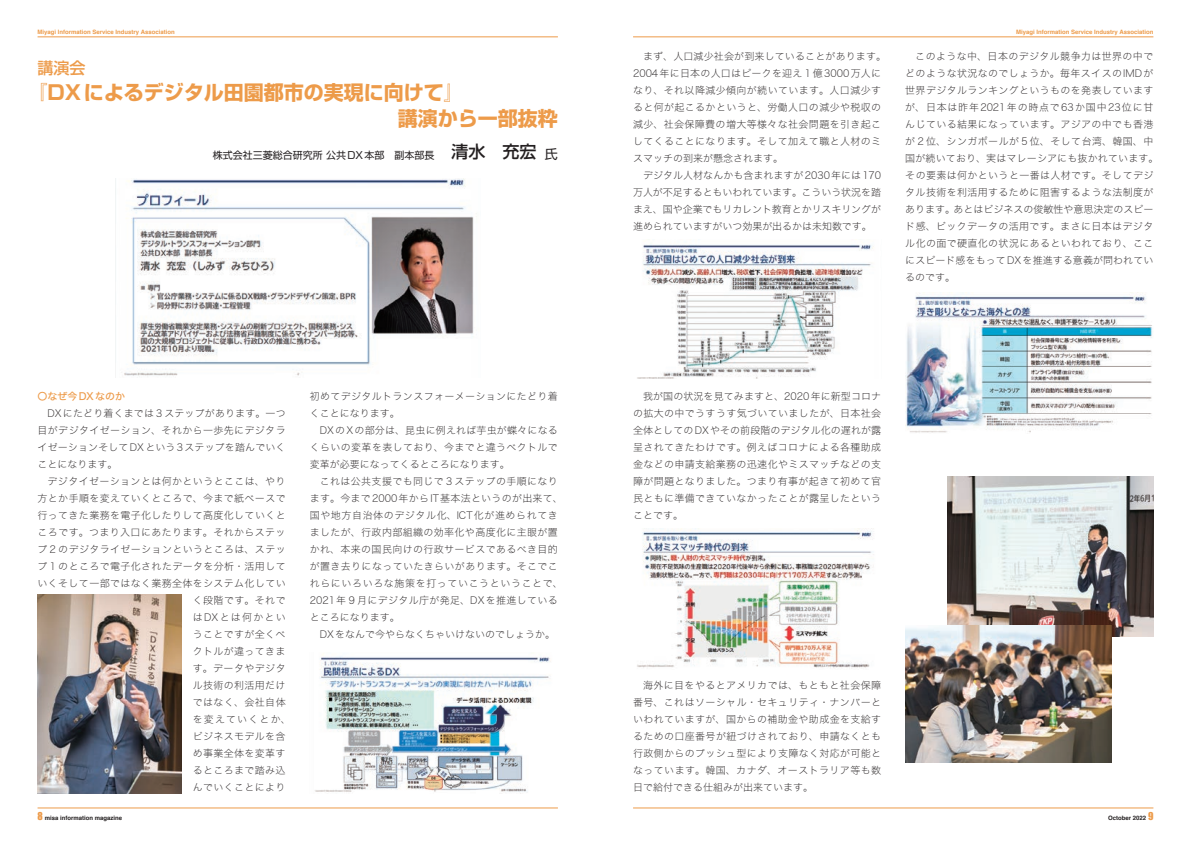
<style>
.page{position:relative;width:1191px;height:842px;background:#fff}
.page>*{position:absolute;margin:0;border:0;box-sizing:border-box;transform-origin:0 0}
.t1{font:700 20px/26px "Shin Go Pr 6";color:#ed9b4a}
.t2{font:500 16px "Shin Go Pr 6";color:#ed9b4a}
.t3{font:10px/17px "Hira Kaku Std N W1";letter-spacing:.035em;color:#231f20;text-align:justify}
.t4{font:10px "Shin Go Pr 6";color:#231f20}
.t5{font:10px "Hira Kaku Std N W1";color:#231f20}
.t6{font:10px "Hira Kaku Std N W5";color:#ed9b4a}
.t7{font:10px "Hira Kaku Std N W1";letter-spacing:.12em;color:#231f20}
.t8{font:10px "Hira Kaku Std N W1";letter-spacing:.11em;color:#231f20}
.t9{font:700 6px "Helvetica";color:#ed9b4a}
.t10{font:700 6px "Helvetica";color:#231f20}
.s1{font-weight:500;font-size:17px}
.s2{font-size:13px}
.s3{font-family:"Impact";font-weight:400;font-size:10px;color:#ed9b4a}
</style>
<div class="page">
<img style="left:947px;top:477px;width:206px;height:159px">
<img style="left:905px;top:625px;width:206px;height:138px">
<img style="left:115px;top:179px;width:362px;height:197px">
<img style="left:38px;top:595px;width:143px;height:199px">
<img style="left:315px;top:656px;width:236px;height:138px">
<img style="left:637px;top:529px;width:237px;height:139px">
<img style="left:905px;top:292px;width:248px;height:141px">
<img style="left:637px;top:244px;width:237px;height:134px">
<hr style="left:38px;top:36px;width:520px;height:1px;background:#ed9b4a">
<hr style="left:38px;top:807px;width:520px;height:1px;background:#ed9b4a">
<hr style="left:633px;top:36px;width:520px;height:1px;background:#ed9b4a">
<hr style="left:633px;top:807px;width:520px;height:1px;background:#ed9b4a">
<p class="t9" style="left:38px;top:27px;width:139px">Miyagi Information Service Industry Association</p>
<h2 class="t2" style="left:38px;top:55px;width:49px">講演会</h2>
<h1 class="t1" style="left:398px;top:79px;width:162px;text-indent:-370px">『DXによるデジタル田園都市の実現に向けて』<br>講演から一部抜粋</h1>
<p class="t4" style="left:213px;top:147px;width:347px">株式会社三菱総合研究所 公共DX本部　副本部長<span class="s1">　清水　充宏</span> <span class="s2">氏</span></p>
<p class="t6" style="left:38px;top:389px;width:89px">〇なぜ今DXなのか</p>
<p class="t3" style="left:38px;top:404px;width:250px;text-indent:10px">DXにたどり着くまでは３ステップがあります。一つ目がデジタイゼーション、それから一歩先にデジタライゼーションそしてDXという3ステップを踏んでいくことになります。</p>
<p class="t3" style="left:48px;top:472px;width:239px">デジタイゼーションとは何かというとここは、やり</p>
<p class="t3" style="left:38px;top:489px;width:250px">方とか手順を変えていくところで、今まで紙ベースで</p>
<p class="t3" style="left:38px;top:506px;width:250px">行ってきた業務を電子化したりして高度化していくと</p>
<p class="t3" style="left:38px;top:523px;width:249px">ころです。つまり入口にあたります。それからステッ</p>
<p class="t3" style="left:38px;top:540px;width:250px">プ２のデジタライゼーションというところは、ステッ</p>
<p class="t3" style="left:38px;top:557px;width:250px">プ１のところで電子化されたデータを分析・活用して</p>
<p class="t3" style="left:38px;top:574px;width:250px">いくそして一部ではなく業務全体をシステム化してい</p>
<p class="t3" style="left:193px;top:591px;width:94px">く段階です。それで</p>
<p class="t7" style="left:193px;top:610px;width:94px">はDXとは何かとい</p>
<p class="t3" style="left:193px;top:625px;width:94px">うことですが全くベ</p>
<p class="t3" style="left:193px;top:642px;width:94px">クトルが違ってきま</p>
<p class="t3" style="left:193px;top:659px;width:94px">す。データやデジタ</p>
<p class="t3" style="left:193px;top:676px;width:94px">ル技術の利活用だけ</p>
<p class="t3" style="left:193px;top:693px;width:94px">ではなく、会社自体</p>
<p class="t8" style="left:193px;top:712px;width:99px">を変えていくとか、</p>
<p class="t3" style="left:193px;top:727px;width:94px">ビジネスモデルを含</p>
<p class="t3" style="left:193px;top:744px;width:94px">め事業全体を変革す</p>
<p class="t3" style="left:193px;top:761px;width:94px">るところまで踏み込</p>
<p class="t3" style="left:193px;top:778px;width:94px">んでいくことにより</p>
<p class="t3" style="left:310px;top:387px;width:250px">初めてデジタルトランスフォーメーションにたどり着くことになります。</p>
<p class="t3" style="left:310px;top:421px;width:250px;text-indent:10px">DXのXの部分は、昆虫に例えれば芋虫が蝶々になるくらいの変革を表しており、今までと違うベクトルで変革が必要になってくるところになります。</p>
<p class="t3" style="left:310px;top:472px;width:254px;text-align:left;text-indent:10px">これは公共支援でも同じで３ステップの手順になります。今まで2000年からIT基本法というのが出来て、国や地方自治体のデジタル化、ICT化が進められてきましたが、行政内部組織の効率化や高度化に主眼が置かれ、本来の国民向けの行政サービスであるべき目的が置き去りになっていたきらいがあります。そこでこれらにいろいろな施策を打っていこうということで、<br>2021年９月にデジタル庁が発足、DXを推進しているところになります。</p>
<p class="t5" style="left:320px;top:627px;width:237px">DXをなんで今やらなくちゃいけないのでしょうか。</p>
<p class="t3" style="left:633px;top:47px;width:254px;text-align:left;text-indent:10px">まず、人口減少社会が到来していることがあります。<br>2004年に日本の人口はピークを迎え１億3000万人になり、それ以降減少傾向が続いています。人口減少すると何が起こるかというと、労働人口の減少や税収の減少、社会保障費の増大等様々な社会問題を引き起こしてくることになります。そして加えて職と人材のミスマッチの到来が懸念されます。</p>
<p class="t3" style="left:633px;top:166px;width:250px;text-indent:10px">デジタル人材なんかも含まれますが2030年には170万人が不足するともいわれています。こういう状況を踏まえ、国や企業でもリカレント教育とかリスキリングが進められていますがいつ効果が出るかは未知数です。</p>
<p class="t9" style="left:1016px;top:27px;width:139px">Miyagi Information Service Industry Association</p>
<p class="t3" style="left:905px;top:47px;width:255px;text-align:left;text-indent:10px">このような中、日本のデジタル競争力は世界の中でどのような状況なのでしょうか。毎年スイスのIMDが世界デジタルランキングというものを発表していますが、日本は昨年2021年の時点で63か国中23位に甘んじている結果になっています。アジアの中でも香港が２位、シンガポールが５位、そして台湾、韓国、中国が続いており、実はマレーシアにも抜かれています。その要素は何かというと一番は人材です。そしてデジタル技術を利活用するために阻害するような法制度があります。あとはビジネスの俊敏性や意思決定のスピード感、ビックデータの活用です。まさに日本はデジタル化の面で硬直化の状況にあるといわれており、ここにスピード感をもってDXを推進する意義が問われているのです。</p>
<p class="t3" style="left:633px;top:387px;width:250px;text-indent:10px">我が国の状況を見てみますと、2020年に新型コロナの拡大の中でうすうす気づいていましたが、日本社会全体としてのDXやその前段階のデジタル化の遅れが露呈されてきたわけです。例えばコロナによる各種助成金などの申請支給業務の迅速化やミスマッチなどの支障が問題となりました。つまり有事が起きて初めて官民ともに準備できていなかったことが露呈したということです。</p>
<p class="t3" style="left:633px;top:676px;width:250px;text-indent:10px">海外に目をやるとアメリカでは、もともと社会保障番号、これはソーシャル・セキュリティ・ナンバーといわれていますが、国からの補助金や助成金を支給するための口座番号が紐づけされており、申請なくとも行政側からのプッシュ型により支障なく対応が可能となっています。韓国、カナダ、オーストラリア等も数日で給付できる仕組みが出来ています。</p>
<p class="t10" style="left:38px;top:813px;width:86px"><span class="s3">8</span> misa information magazine</p>
<p class="t10" style="left:1108px;top:813px;width:47px">October 2022 <span class="s3">9</span></p>
</div>
